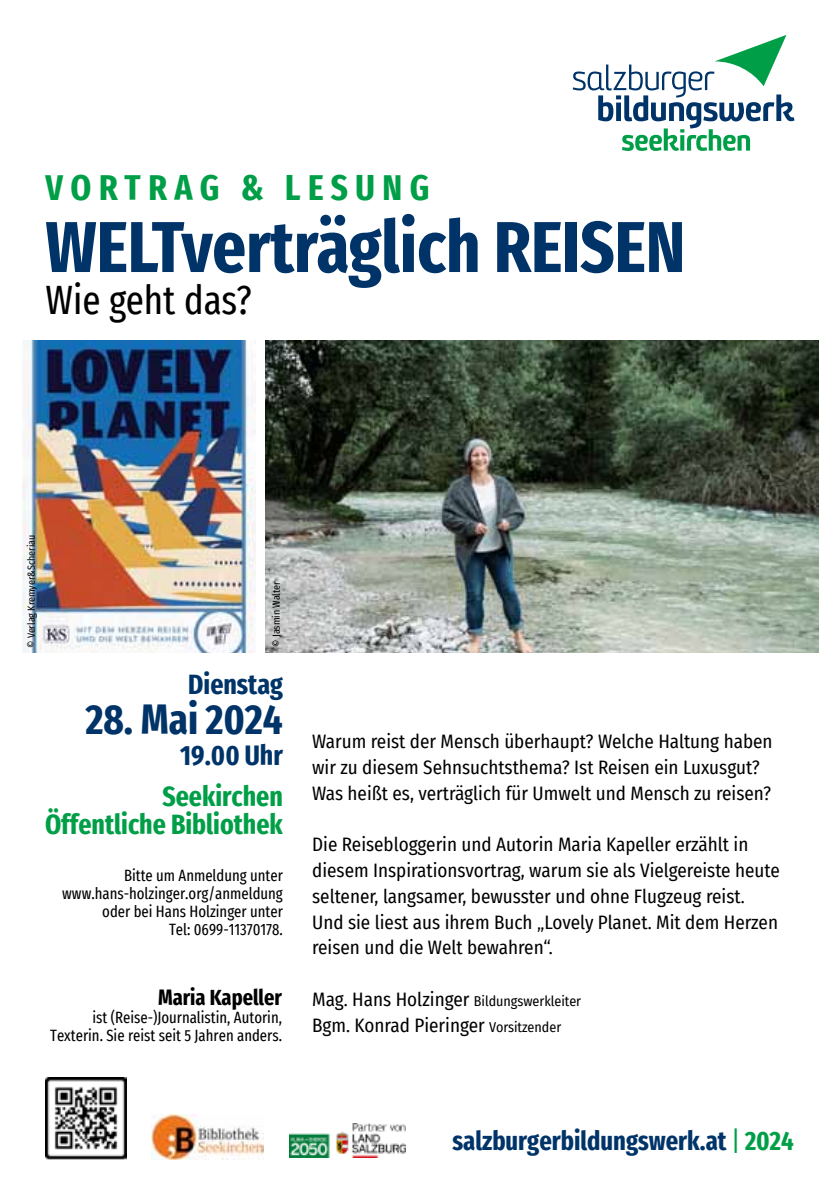
<style>
.page{position:relative;width:840px;height:1191px;background:#fff}
.page>*{position:absolute;margin:0;border:0;box-sizing:border-box;transform-origin:0 0}
.t1{font:700 extra-condensed 72px "Fira Sans";color:#003469}
.t2{font:700 extra-condensed 42px "Fira Sans";color:#003469}
.t3{font:extra-condensed 40px "Fira Sans";color:#000}
.t4{font:700 extra-condensed 36px "Fira Sans";letter-spacing:.21em;color:#009f47}
.t5{font:700 extra-condensed 28px/28px "Fira Sans";color:#009f47;text-align:right}
.t6{font:700 extra-condensed 28px "Fira Sans";color:#003469}
.t7{font:700 extra-condensed 26.6px "Fira Sans";color:#003469}
.t8{font:700 extra-condensed 22px "Fira Sans";color:#000}
.t9{font:19px/25.8px "Fira Sans Condensed";color:#000}
.t10{font:extra-condensed 16px/18px "Fira Sans";color:#000;text-align:right}
.t11{font:14px "Fira Sans Condensed";color:#000}
.t12{font:10px "Fira Sans Condensed";color:#000}
.s1{font-size:19px}
.s2{font-size:14px}
.s3{font-weight:400;color:#009f47}
.s4{color:#009f47}
</style>
<div class="page">
<svg style="left:572px;top:35px;width:222px;height:116px"></svg>
<img style="left:23px;top:340px;width:232px;height:312px">
<img style="left:265px;top:340px;width:552px;height:312px">
<img style="left:45px;top:1077px;width:81px;height:82px">
<img style="left:289px;top:1123px;width:116px;height:34px">
<img style="left:152px;top:1114px;width:111px;height:45px">
<h3 class="t4" style="left:46px;top:157px;width:385px">VORTRAG &amp; LESUNG</h3>
<h1 class="t1" style="left:45px;top:187px;width:641px">WELTverträglich REISEN</h1>
<h3 class="t3" style="left:45px;top:270px;width:208px">Wie geht das?</h3>
<p class="t12" style="left:24px;top:648px;width:115px;rotate:-90deg">© Verlag Kremyer&amp;Scheriau</p>
<p class="t12" style="left:269px;top:647px;width:67px;rotate:-90deg">© Jasmin Walter</p>
<h3 class="t6" style="left:188px;top:661px;width:96px">Dienstag</h3>
<h2 class="t2" style="left:86px;top:684px;width:199px">28. Mai 2024</h2>
<h3 class="t6" style="left:180px;top:731px;width:104px">19.00 Uhr</h3>
<h3 class="t5" style="left:45px;top:781px;width:239px">Seekirchen<br>Öffentliche Bibliothek</h3>
<p class="t10" style="left:62px;top:865px;width:222px">Bitte um Anmeldung unter www.hans-holzinger.org/anmeldung oder bei Hans Holzinger unter<br>Tel: 0699-11370178.</p>
<p class="t8" style="left:158px;top:978px;width:125px">Maria Kapeller</p>
<p class="t10" style="left:50px;top:1007px;width:233px">ist (Reise-)Journalistin, Autorin,<br>Texterin. Sie reist seit 5 Jahren anders.</p>
<p class="t9" style="left:312px;top:728px;width:461px">Warum reist der Mensch überhaupt? Welche Haltung haben wir zu diesem Sehnsuchtsthema? Ist Reisen ein Luxusgut?<br>Was heißt es, verträglich für Umwelt und Mensch zu reisen?</p>
<p class="t9" style="left:312px;top:831px;width:469px">Die Reisebloggerin und Autorin Maria Kapeller erzählt in diesem Inspirationsvortrag, warum sie als Vielgereiste heute seltener, langsamer, bewusster und ohne Flugzeug reist.<br>Und sie liest aus ihrem Buch „Lovely Planet. Mit dem Herzen reisen und die Welt bewahren“.</p>
<p class="t11" style="left:312px;top:990px;width:270px"><span class="s1">Mag. Hans Holzinger</span> Bildungswerkleiter</p>
<p class="t9" style="left:312px;top:1011px;width:250px">Bgm. Konrad Pieringer <span class="s2">Vorsitzender</span></p>
<h3 class="t7" style="left:452px;top:1119px;width:342px">salzburgerbildungswerk.at <span class="s3">|</span> <span class="s4">2024</span></h3>
</div>
